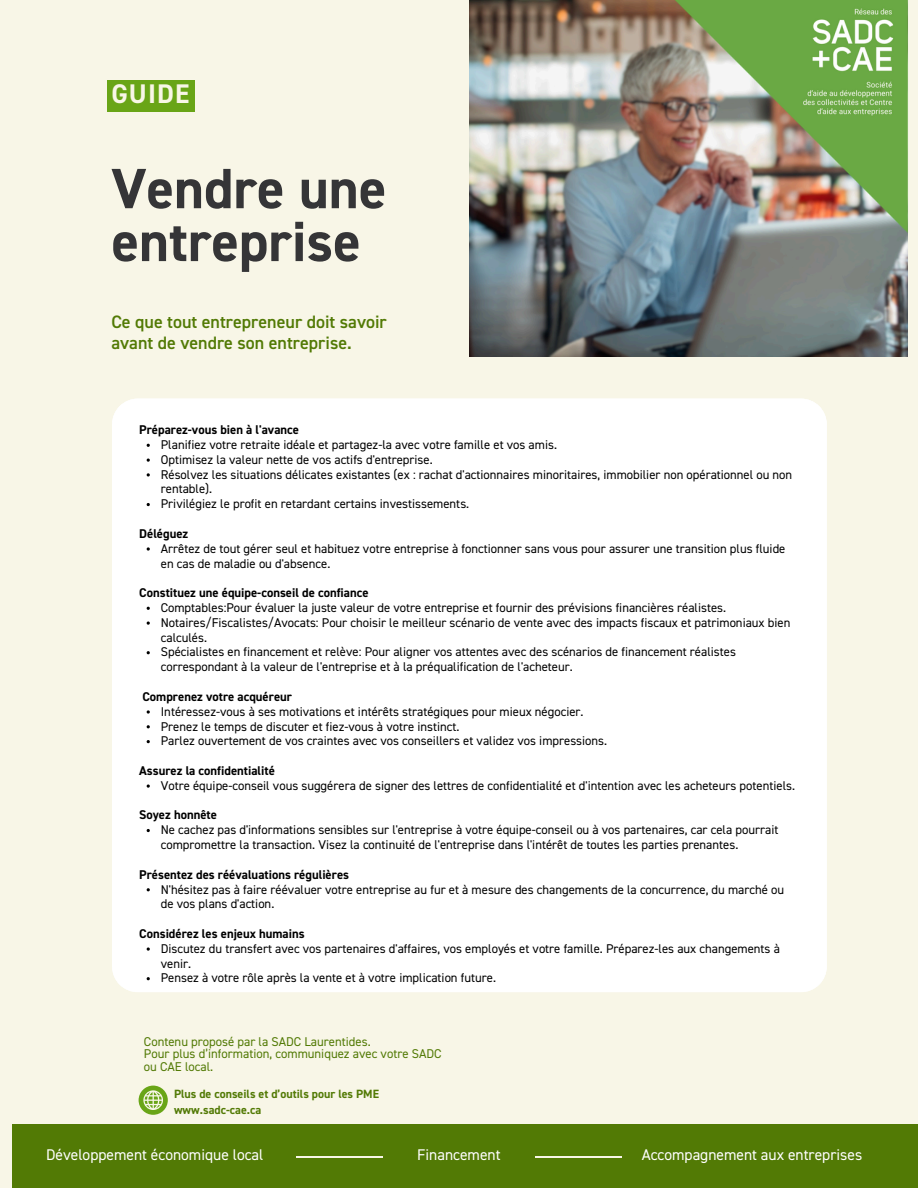
<style>
.page{position:relative;width:918px;height:1188px;background:#f8f6e7}
.page>*{position:absolute;margin:0;border:0;box-sizing:border-box;transform-origin:0 0}
.t1{font:700 57px/52.8px "DIN2014";color:#353537}
.t2{font:700 27px "DIN2014";letter-spacing:.04em;color:#f8f6e7}
.t3{font:600 18px/21.3px "DIN2014";color:#527a05}
.t4{font:15.45px "DIN2014";color:#fff}
.t5{font:12.75px/14.9px "DIN2014";color:#000}
.t6{font:700 12.75px "DIN2014";color:#000}
.t7{font:12.75px/12.8px "DIN2014";color:#527a05}
.t8{font:700 12px "DIN2014";color:#527a05}
</style>
<div class="page">
<div style="left:112px;top:399px;width:714px;height:593px;background:#fff"></div>
<div style="left:12px;top:1124px;width:906px;height:64px;background:#527a05"></div>
<img style="left:469px;top:0;width:438px;height:356px">
<img style="left:662px;top:0;width:246px;height:238px">
<svg style="left:139px;top:1086px;width:29px;height:29px"></svg>
<svg style="left:147px;top:473px;width:3px;height:4px"></svg>
<svg style="left:147px;top:547px;width:3px;height:4px"></svg>
<svg style="left:147px;top:710px;width:3px;height:4px"></svg>
<svg style="left:147px;top:784px;width:3px;height:4px"></svg>
<svg style="left:147px;top:947px;width:3px;height:4px"></svg>
<div style="left:107px;top:80px;width:88px;height:32px;background:#69a517"></div>
<hr style="left:296px;top:1156px;width:87px;height:1px;background:#f8f6e7">
<hr style="left:535px;top:1156px;width:87px;height:2px;background:#f8f6e7">
<p class="t2" style="left:111px;top:82px;width:79px">GUIDE</p>
<h5 class="t1" style="left:111px;top:166px;width:277px">Vendre une entreprise</h5>
<h5 class="t3" style="left:111px;top:312px;width:277px">Ce que tout entrepreneur doit savoir avant de vendre son entreprise.</h5>
<h1 class="t6" style="left:139px;top:424px;width:161px">Préparez-vous bien à l'avance</h1>
<h3 class="t5" style="left:161px;top:438px;width:398px">Planifiez votre retraite idéale et partagez-la avec votre famille et vos amis.</h3>
<p class="t5" style="left:161px;top:453px;width:273px">Optimisez la valeur nette de vos actifs d'entreprise.</p>
<h5 class="t5" style="left:161px;top:468px;width:633px">Résolvez les situations délicates existantes (ex : rachat d'actionnaires minoritaires, immobilier non opérationnel ou non rentable).</h5>
<p class="t5" style="left:161px;top:497px;width:310px">Privilégiez le profit en retardant certains investissements.</p>
<p class="t6" style="left:139px;top:528px;width:51px">Déléguez</p>
<p class="t5" style="left:161px;top:542px;width:626px">Arrêtez de tout gérer seul et habituez votre entreprise à fonctionner sans vous pour assurer une transition plus fluide en cas de maladie ou d'absence.</p>
<p class="t6" style="left:139px;top:587px;width:231px">Constituez une équipe-conseil de confiance</p>
<h5 class="t5" style="left:161px;top:601px;width:567px">Comptables:Pour évaluer la juste valeur de votre entreprise et fournir des prévisions financières réalistes.</h5>
<p class="t5" style="left:161px;top:616px;width:631px">Notaires/Fiscalistes/Avocats: Pour choisir le meilleur scénario de vente avec des impacts fiscaux et patrimoniaux bien calculés.</p>
<h5 class="t5" style="left:161px;top:645px;width:577px">Spécialistes en financement et relève: Pour aligner vos attentes avec des scénarios de financement réalistes correspondant à la valeur de l'entreprise et à la préqualification de l'acheteur.</h5>
<p class="t6" style="left:142px;top:691px;width:151px">Comprenez votre acquéreur</p>
<p class="t5" style="left:161px;top:705px;width:424px">Intéressez-vous à ses motivations et intérêts stratégiques pour mieux négocier.</p>
<p class="t5" style="left:161px;top:720px;width:300px">Prenez le temps de discuter et fiez-vous à votre instinct.</p>
<h5 class="t5" style="left:161px;top:734px;width:448px">Parlez ouvertement de vos craintes avec vos conseillers et validez vos impressions.</h5>
<p class="t6" style="left:139px;top:765px;width:137px">Assurez la confidentialité</p>
<p class="t5" style="left:161px;top:779px;width:636px">Votre équipe-conseil vous suggérera de signer des lettres de confidentialité et d'intention avec les acheteurs potentiels.</p>
<p class="t6" style="left:139px;top:809px;width:79px">Soyez honnête</p>
<h5 class="t5" style="left:161px;top:823px;width:619px">Ne cachez pas d'informations sensibles sur l'entreprise à votre équipe-conseil ou à vos partenaires, car cela pourrait compromettre la transaction. Visez la continuité de l'entreprise dans l'intérêt de toutes les parties prenantes.</h5>
<p class="t6" style="left:139px;top:869px;width:211px">Présentez des réévaluations régulières</p>
<h5 class="t5" style="left:161px;top:883px;width:625px">N'hésitez pas à faire réévaluer votre entreprise au fur et à mesure des changements de la concurrence, du marché ou de vos plans d'action.</h5>
<p class="t6" style="left:139px;top:928px;width:167px">Considérez les enjeux humains</p>
<h5 class="t5" style="left:161px;top:942px;width:621px">Discutez du transfert avec vos partenaires d'affaires, vos employés et votre famille. Préparez-les aux changements à venir.</h5>
<p class="t5" style="left:161px;top:971px;width:337px">Pensez à votre rôle après la vente et à votre implication future.</p>
<h5 class="t7" style="left:144px;top:1036px;width:228px">Contenu proposé par la SADC Laurentides.</h5>
<p class="t7" style="left:144px;top:1048px;width:299px">Pour plus d’information, communiquez avec votre SADC ou CAE local.</p>
<h4 class="t8" style="left:174px;top:1088px;width:207px">Plus de conseils et d’outils pour les PME</h4>
<h4 class="t8" style="left:174px;top:1105px;width:89px">www.sadc-cae.ca</h4>
<p class="t4" style="left:46px;top:1148px;width:219px">Développement économique local</p>
<p class="t4" style="left:417px;top:1148px;width:85px">Financement</p>
<p class="t4" style="left:642px;top:1148px;width:222px">Accompagnement aux entreprises</p>
</div>
